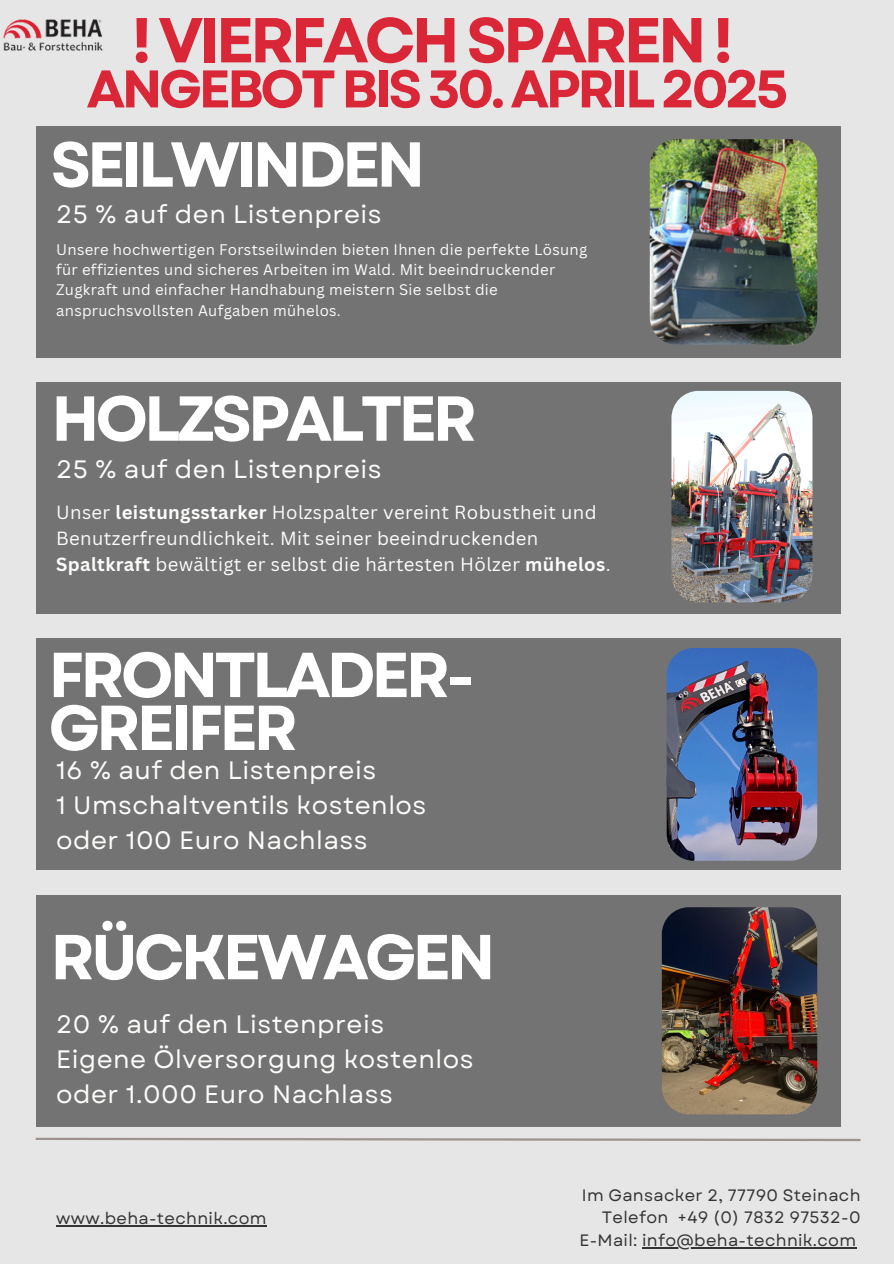
<style>
.page{position:relative;width:894px;height:1264px;background:#fff}
.page>*{position:absolute;margin:0;border:0;box-sizing:border-box;transform-origin:0 0}
.t1{font:700 63.3px/52.9px "Garet";letter-spacing:-.065em;color:#fff}
.t2{font:700 63.3px "Garet";letter-spacing:-.065em;color:#da2737}
.t3{font:700 52.8px "Garet";letter-spacing:-.065em;color:#da2737}
.t4{font:25.2px/34.7px "Garet";letter-spacing:.02em;color:#fcfcfb}
.t5{font:18.45px/26px "Canva Sans";letter-spacing:.02em;color:#fcfcfb}
.t6{font:16.5px "Garet";letter-spacing:.02em;color:#343434}
.t7{font:14.85px/20.2px "Canva Sans";letter-spacing:.02em;color:#fcfcfb}
.s1{font-weight:700}
</style>
<div class="page">
<div style="left:0;top:0;width:893px;height:1263px;background:#e6e6e6"></div>
<svg style="left:35px;top:1137px;width:826px;height:5px"></svg>
<div style="left:36px;top:126px;width:803px;height:232px;background:#737373"></div>
<div style="left:36px;top:382px;width:803px;height:231px;background:#737373"></div>
<div style="left:36px;top:638px;width:803px;height:232px;background:#737373"></div>
<div style="left:36px;top:895px;width:803px;height:231px;background:#737373"></div>
<img style="left:661px;top:907px;width:156px;height:207px">
<img style="left:666px;top:648px;width:151px;height:212px;border-radius:27px">
<img style="left:649px;top:139px;width:167px;height:205px">
<img style="left:671px;top:391px;width:141px;height:211px;border-radius:27px">
<hr style="left:642px;top:1246px;width:214px;height:2px;background:#343434">
<hr style="left:56px;top:1225px;width:211px;height:1px;background:#343434">
<img style="left:3px;top:19px;width:100px;height:32px">
<h2 class="t2" style="left:132px;top:-5px;width:602px">! VIERFACH SPAREN !</h2>
<h2 class="t3" style="left:86px;top:51px;width:703px">ANGEBOT BIS 30. APRIL 2025</h2>
<p class="t1" style="left:50px;top:138px;width:376px">SEILWINDEN</p>
<h4 class="t4" style="left:56px;top:197px;width:327px">25 % auf den Listenpreis</h4>
<h1 class="t7" style="left:56px;top:239px;width:532px">Unsere hochwertigen Forstseilwinden bieten Ihnen die perfekte Lösung für effizientes und sicheres Arbeiten im Wald. Mit beeindruckender Zugkraft und einfacher Handhabung meistern Sie selbst die anspruchsvollsten Aufgaben mühelos.</h1>
<p class="t1" style="left:51px;top:392px;width:427px">HOLZSPALTER</p>
<p class="t4" style="left:56px;top:451px;width:327px">25 % auf den Listenpreis</p>
<h3 class="t5" style="left:56px;top:498px;width:555px">Unser <span class="s1">leistungsstarker</span> Holzspalter vereint Robustheit und<br>Benutzerfreundlichkeit. Mit seiner beeindruckenden<br><span class="s1">Spaltkraft</span> bewältigt er selbst die härtesten Hölzer <span class="s1">mühelos</span>.</h3>
<h3 class="t1" style="left:48px;top:648px;width:428px">FRONTLADER-<br>GREIFER</h3>
<h1 class="t4" style="left:56px;top:753px;width:371px">16 % auf den Listenpreis<br>1 Umschaltventils kostenlos oder 100 Euro Nachlass</h1>
<p class="t1" style="left:50px;top:930px;width:446px">RÜCKEWAGEN</p>
<h1 class="t4" style="left:56px;top:1007px;width:418px">20 % auf den Listenpreis<br>Eigene Ölversorgung kostenlos oder 1.000 Euro Nachlass</h1>
<h3 class="t6" style="left:56px;top:1206px;width:212px">www.beha-technik.com</h3>
<h3 class="t6" style="left:581px;top:1183px;width:280px">Im Gansacker 2, 77790 Steinach</h3>
<p class="t6" style="left:601px;top:1205px;width:260px">Telefon +49 (0) 7832 97532-0</p>
<p class="t6" style="left:579px;top:1228px;width:278px">E-Mail: info@beha-technik.com</p>
</div>
